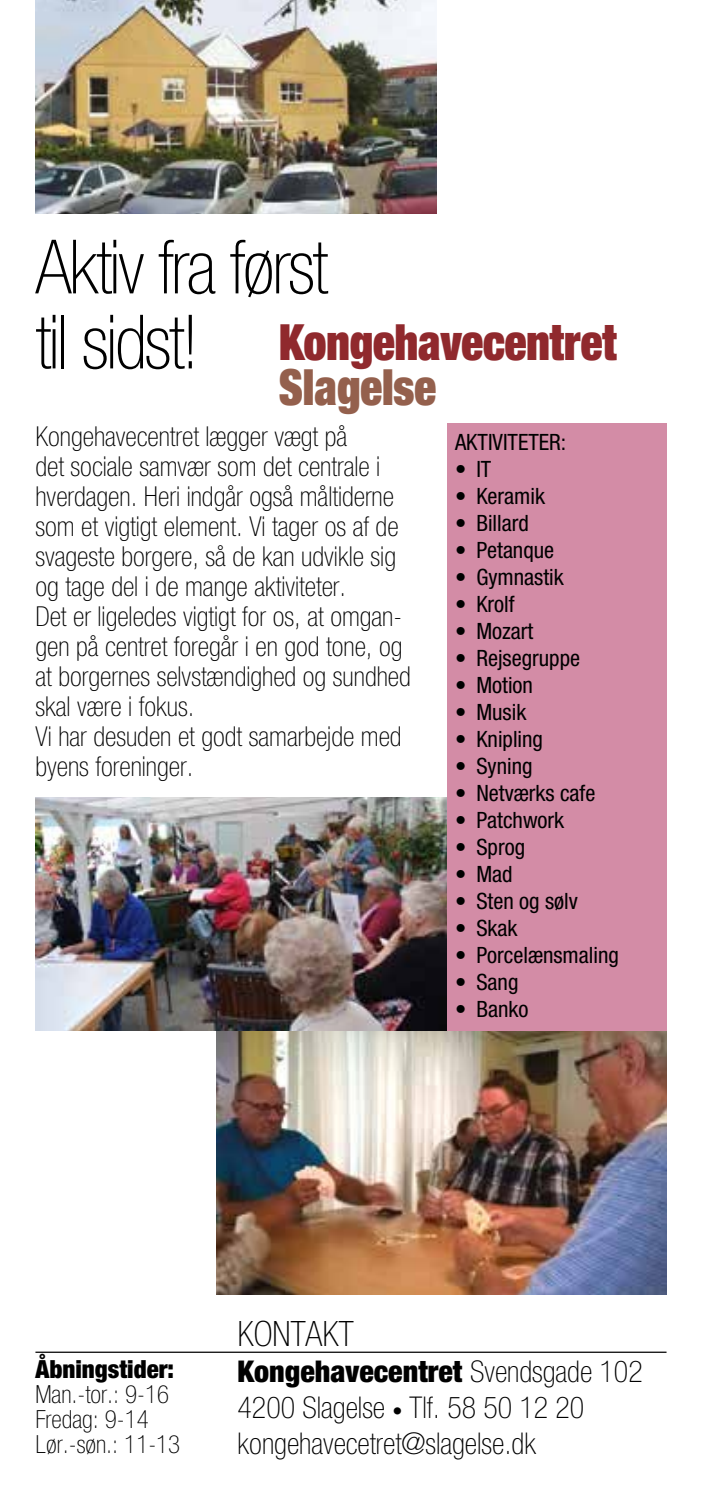
<style>
.page{position:relative;width:702px;height:1489px;background:#fff}
.page>*{position:absolute;margin:0;border:0;box-sizing:border-box;transform-origin:0 0}
.t1{font:100 condensed 75px "Helvetica Neue";letter-spacing:-.03em;color:#000}
.t2{font:900 expanded 50px/45px "Helvetica Neue";color:#90292d;scale:.9 1}
.t3{font:100 condensed 35px "Helvetica Neue";color:#000}
.t4{font:100 condensed 30px/36px "Helvetica Neue";color:#000}
.t5{font:100 condensed 27.5px/30px "Helvetica Neue";color:#000}
.t6{font:100 condensed 25px/25px "Helvetica Neue";color:#000}
.t7{font:900 condensed 25px "Helvetica Neue";color:#000}
.t8{font:condensed 22.5px "Helvetica Neue";color:#000}
.s1{font-weight:100;font-stretch:condensed;font-size:75px;color:#000}
.s2{color:#94604d}
.s3{font-weight:900}
.s4{font-weight:900;font-stretch:normal}
</style>
<div class="page">
<img style="left:216px;top:1030px;width:450px;height:264px">
<img style="left:35px;top:797px;width:412px;height:233px">
<img style="left:35px;top:0;width:401px;height:213px">
<div style="left:447px;top:423px;width:219px;height:607px;background:#d38ca6"></div>
<hr style="left:35px;top:1351px;width:631px;height:1px;background:#000">
<h1 class="t1" style="left:35px;top:225px;width:294px">Aktiv fra først</h1>
<h2 class="t2" style="left:279px;top:318px;width:377px;text-indent:-243px"><span class="s1">til sidst!</span> Kongehavecentret<br><span class="s2">Slagelse</span></h2>
<p class="t8" style="left:455px;top:429px;width:113px">AKTIVITETER:</p>
<p class="t8" style="left:455px;top:456px;width:38px">• IT</p>
<p class="t8" style="left:455px;top:483px;width:91px">• Keramik</p>
<p class="t8" style="left:455px;top:510px;width:75px">• Billard</p>
<p class="t8" style="left:455px;top:537px;width:101px">• Petanque</p>
<p class="t8" style="left:455px;top:564px;width:110px">• Gymnastik</p>
<p class="t8" style="left:455px;top:591px;width:61px">• Krolf</p>
<p class="t8" style="left:455px;top:618px;width:80px">• Mozart</p>
<p class="t8" style="left:455px;top:645px;width:126px">• Rejsegruppe</p>
<p class="t8" style="left:455px;top:672px;width:79px">• Motion</p>
<p class="t8" style="left:455px;top:699px;width:73px">• Musik</p>
<p class="t8" style="left:455px;top:726px;width:89px">• Knipling</p>
<p class="t8" style="left:455px;top:753px;width:79px">• Syning</p>
<p class="t8" style="left:455px;top:780px;width:142px">• Netværks cafe</p>
<p class="t8" style="left:455px;top:807px;width:111px">• Patchwork</p>
<p class="t8" style="left:455px;top:834px;width:71px">• Sprog</p>
<p class="t8" style="left:455px;top:861px;width:59px">• Mad</p>
<p class="t8" style="left:455px;top:888px;width:124px">• Sten og sølv</p>
<p class="t8" style="left:455px;top:915px;width:64px">• Skak</p>
<p class="t8" style="left:455px;top:942px;width:165px">• Porcelænsmaling</p>
<p class="t8" style="left:455px;top:969px;width:65px">• Sang</p>
<p class="t8" style="left:455px;top:996px;width:75px">• Banko</p>
<p class="t5" style="left:35px;top:420px;width:377px">Kongehavecentret lægger vægt på<br>det sociale samvær som det centrale i hverdagen. Heri indgår også måltiderne som et vigtigt element. Vi tager os af de svageste borgere, så de kan udvikle sig og tage del i de mange aktiviteter.<br>Det er ligeledes vigtigt for os, at omgan&shy;gen på centret foregår i en god tone, og at borgernes selvstændighed og sundhed skal være i fokus.<br>Vi har desuden et godt samarbejde med byens foreninger.</p>
<p class="t7" style="left:35px;top:1353px;width:140px">Åbningstider:</p>
<p class="t6" style="left:35px;top:1381px;width:146px">Man.-tor.: 9-16<br>Fredag: 9-14<br>Lør.-søn.: 11-13</p>
<p class="t3" style="left:237px;top:1313px;width:118px">KONTAKT</p>
<p class="t4" style="left:237px;top:1352px;width:406px"><span class="s3">Kongehavecentret</span> Svendsgade 102<br>4200 Slagelse <span class="s4">·</span> Tlf. 58 50 12 20 kongehavecetret@slagelse.dk</p>
</div>
